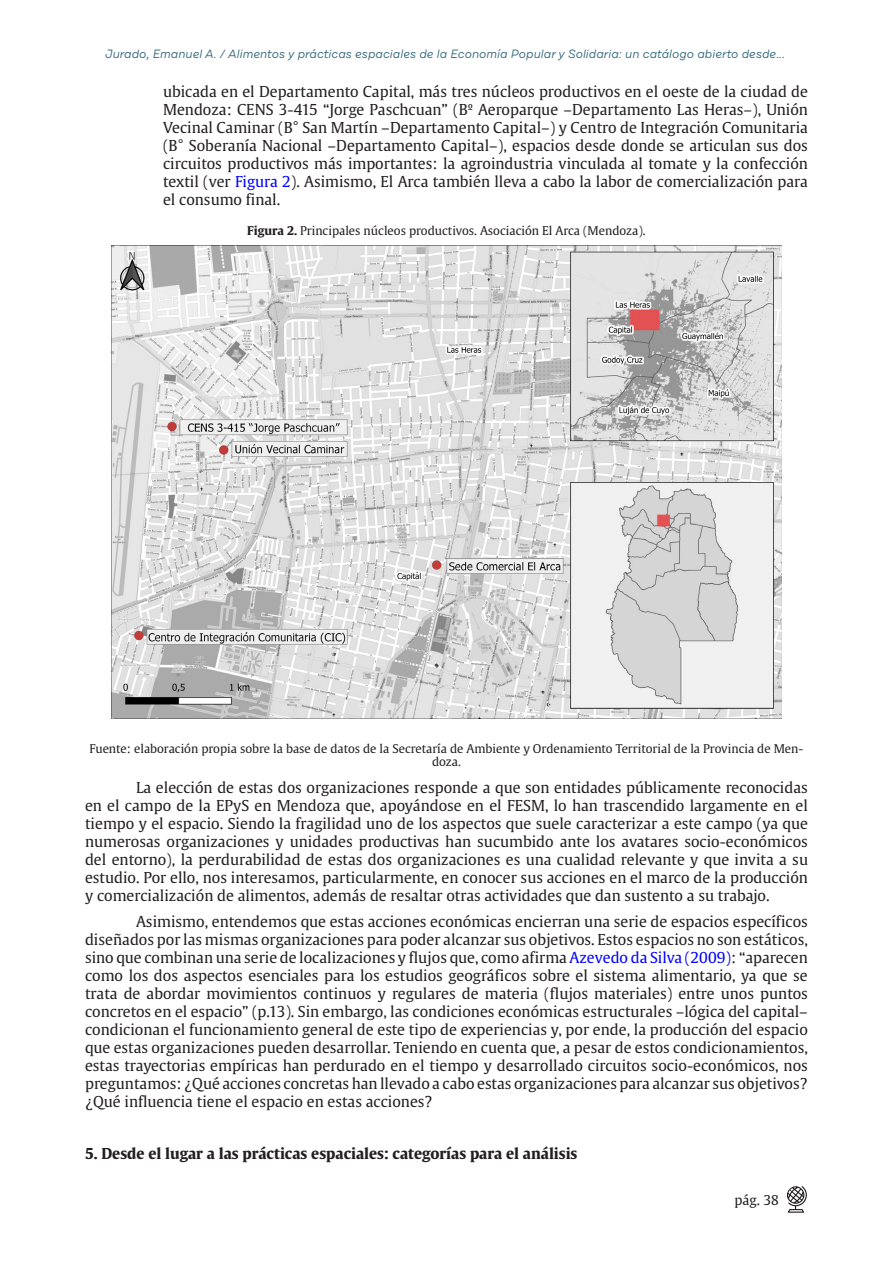
<style>
.page{position:relative;width:893px;height:1263px;background:#fff}
.page>*{position:absolute;margin:0;border:0;box-sizing:border-box;transform-origin:0 0}
.Parrafo{font:15px/18px "Gulliver";color:#231f20;text-align:justify}
.ParrafoT1{font:700 15px "Gulliver";color:#231f20}
.t1{font:13.5px "Gulliver";color:#231f20}
.Epigrafe{font:12px/13.5px "Gulliver";color:#231f20;text-align:center}
.t2{font:italic 12px "Draft B";color:#30667b}
.s1{color:#00f}
.s2{font-weight:700}
</style>
<div class="page">
<svg style="left:787px;top:1186px;width:20px;height:27px"></svg>
<img style="left:112px;top:245px;width:669px;height:474px">
<p class="t2" style="left:105px;top:46px;width:682px">Jurado, Emanuel A. / Alimentos y prácticas espaciales de la Economía Popular y Solidaria: un catálogo abierto desde...</p>
<p class="Parrafo" style="left:163px;top:82px;width:646px">ubicada en el Departamento Capital, más tres núcleos productivos en el oeste de la ciudad de Mendoza: CENS 3-415 “Jorge Paschcuan” (Bº Aeroparque –Departamento Las Heras–), Unión Vecinal Caminar (B° San Martín –Departamento Capital–) y Centro de Integración Comunitaria (B° Soberanía Nacional –Departamento Capital–), espacios desde donde se articulan sus dos circuitos productivos más importantes: la agroindustria vinculada al tomate y la confección textil (ver <span class="s1">Figura 2</span>). Asimismo, El Arca también lleva a cabo la labor de comercialización para el consumo final.</p>
<p class="Epigrafe" style="left:247px;top:224px;width:400px"><span class="s2">Figura 2.</span> Principales núcleos productivos. Asociación El Arca (Mendoza).</p>
<p class="Epigrafe" style="left:90px;top:741px;width:715px">Fuente: elaboración propia sobre la base de datos de la Secretaría de Ambiente y Ordenamiento Territorial de la Provincia de Men&shy;doza.</p>
<p class="Parrafo" style="left:85px;top:778px;width:724px;text-indent:51px">La elección de estas dos organizaciones responde a que son entidades públicamente reconocidas en el campo de la EPyS en Mendoza que, apoyándose en el FESM, lo han trascendido largamente en el tiempo y el espacio. Siendo la fragilidad uno de los aspectos que suele caracterizar a este campo (ya que numerosas organizaciones y unidades productivas han sucumbido ante los avatares socio-económicos del entorno), la perdurabilidad de estas dos organizaciones es una cualidad relevante y que invita a su estudio. Por ello, nos interesamos, particularmente, en conocer sus acciones en el marco de la producción y comercialización de alimentos, además de resaltar otras actividades que dan sustento a su trabajo.</p>
<p class="Parrafo" style="left:85px;top:913px;width:724px;text-indent:51px">Asimismo, entendemos que estas acciones económicas encierran una serie de espacios específicos diseñados por las mismas organizaciones para poder alcanzar sus objetivos. Estos espacios no son estáticos, sino que combinan una serie de localizaciones y flujos que, como afirma <span class="s1">Azevedo da Silva (2009)</span>: “aparecen como los dos aspectos esenciales para los estudios geográficos sobre el sistema alimentario, ya que se trata de abordar movimientos continuos y regulares de materia (flujos materiales) entre unos puntos concretos en el espacio” (p.13). Sin embargo, las condiciones económicas estructurales –lógica del capital– condicionan el funcionamiento general de este tipo de experiencias y, por ende, la producción del espacio que estas organizaciones pueden desarrollar. Teniendo en cuenta que, a pesar de estos condicionamientos, estas trayectorias empíricas han perdurado en el tiempo y desarrollado circuitos socio-económicos, nos preguntamos: ¿Qué acciones concretas han llevado a cabo estas organizaciones para alcanzar sus objetivos? ¿Qué influencia tiene el espacio en estas acciones?</p>
<p class="ParrafoT1" style="left:85px;top:1144px;width:494px">5. Desde el lugar a las prácticas espaciales: categorías para el análisis</p>
<p class="t1" style="left:734px;top:1191px;width:46px">pág. 38</p>
</div>
